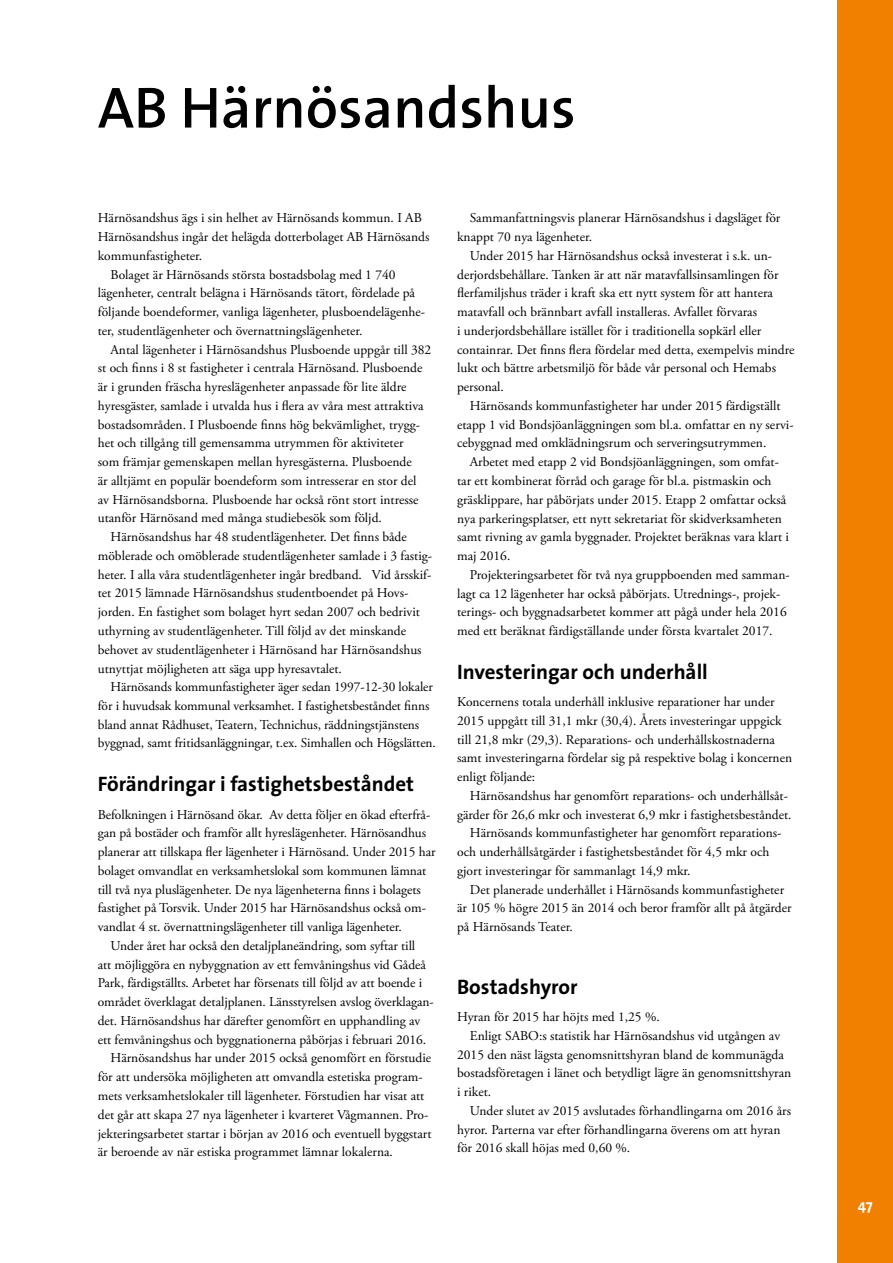
<style>
.page{position:relative;width:893px;height:1263px;background:#fff}
.page>*{position:absolute;margin:0;border:0;box-sizing:border-box;transform-origin:0 0}
.t1{font:600 58.5px "The Sans";color:#000}
.t2{font:700 21px "The Sans";color:#000}
.t3{font:700 15px "The Sans";color:#fff}
.t4{font:13.5px/18.8px "Adobe Garamond Pro";color:#000}
</style>
<div class="page">
<div style="left:838px;top:0;width:55px;height:1263px;background:#f18000"></div>
<h1 class="t1" style="left:98px;top:59px;width:479px">AB Härnösandshus</h1>
<p class="t4" style="left:98px;top:209px;width:326px">Härnösandshus ägs i sin helhet av Härnösands kommun. I AB</p>
<p class="t4" style="left:98px;top:228px;width:333px">Härnösandshus ingår det helägda dotterbolaget AB Härnösands</p>
<p class="t4" style="left:98px;top:247px;width:106px">kommunfastigheter.</p>
<p class="t4" style="left:111px;top:265px;width:287px">Bolaget är Härnösands största bostadsbolag med 1 740</p>
<p class="t4" style="left:98px;top:284px;width:319px">lägenheter, centralt belägna i Härnösands tätort, fördelade på</p>
<p class="t4" style="left:98px;top:303px;width:329px">följande boendeformer, vanliga lägenheter, plusboendelägenhe-</p>
<p class="t4" style="left:98px;top:322px;width:266px">ter, studentlägenheter och övernattningslägenheter.</p>
<p class="t4" style="left:111px;top:340px;width:322px">Antal lägenheter i Härnösandshus Plusboende uppgår till 382</p>
<p class="t4" style="left:98px;top:359px;width:326px">st och finns i 8 st fastigheter i centrala Härnösand. Plusboende</p>
<p class="t4" style="left:98px;top:378px;width:310px">är i grunden fräscha hyreslägenheter anpassade för lite äldre</p>
<p class="t4" style="left:98px;top:397px;width:327px">hyresgäster, samlade i utvalda hus i flera av våra mest attraktiva</p>
<p class="t4" style="left:98px;top:415px;width:324px">bostadsområden. I Plusboende finns hög bekvämlighet, trygg-</p>
<p class="t4" style="left:98px;top:434px;width:307px">het och tillgång till gemensamma utrymmen för aktiviteter</p>
<p class="t4" style="left:98px;top:453px;width:315px">som främjar gemenskapen mellan hyresgästerna. Plusboende</p>
<p class="t4" style="left:98px;top:472px;width:320px">är alltjämt en populär boendeform som intresserar en stor del</p>
<p class="t4" style="left:98px;top:490px;width:322px">av Härnösandsborna. Plusboende har också rönt stort intresse</p>
<p class="t4" style="left:98px;top:509px;width:286px">utanför Härnösand med många studiebesök som följd.</p>
<p class="t4" style="left:111px;top:528px;width:298px">Härnösandshus har 48 studentlägenheter. Det finns både</p>
<p class="t4" style="left:98px;top:547px;width:336px">möblerade och omöblerade studentlägenheter samlade i 3 fastig-</p>
<p class="t4" style="left:98px;top:565px;width:335px">heter. I alla våra studentlägenheter ingår bredband. Vid årsskif-</p>
<p class="t4" style="left:98px;top:584px;width:312px">tet 2015 lämnade Härnösandshus studentboendet på Hovs-</p>
<p class="t4" style="left:98px;top:603px;width:324px">jorden. En fastighet som bolaget hyrt sedan 2007 och bedrivit</p>
<p class="t4" style="left:98px;top:622px;width:310px">uthyrning av studentlägenheter. Till följd av det minskande</p>
<p class="t4" style="left:98px;top:640px;width:325px">behovet av studentlägenheter i Härnösand har Härnösandshus</p>
<p class="t4" style="left:98px;top:659px;width:246px">utnyttjat möjligheten att säga upp hyresavtalet.</p>
<p class="t4" style="left:111px;top:678px;width:324px">Härnösands kommunfastigheter äger sedan 1997-12-30 lokaler</p>
<p class="t4" style="left:98px;top:697px;width:333px">för i huvudsak kommunal verksamhet. I fastighetsbeståndet finns</p>
<p class="t4" style="left:98px;top:715px;width:323px">bland annat Rådhuset, Teatern, Technichus, räddningstjänstens</p>
<p class="t4" style="left:98px;top:734px;width:340px">byggnad, samt fritidsanläggningar, t.ex. Simhallen och Högslätten.</p>
<h2 class="t2" style="left:98px;top:767px;width:318px">Förändringar i fastighetsbeståndet</h2>
<p class="t4" style="left:98px;top:805px;width:334px">Befolkningen i Härnösand ökar. Av detta följer en ökad efterfrå-</p>
<p class="t4" style="left:98px;top:824px;width:330px">gan på bostäder och framför allt hyreslägenheter. Härnösandhus</p>
<p class="t4" style="left:98px;top:843px;width:339px">planerar att tillskapa fler lägenheter i Härnösand. Under 2015 har</p>
<p class="t4" style="left:98px;top:862px;width:330px">bolaget omvandlat en verksamhetslokal som kommunen lämnat</p>
<p class="t4" style="left:98px;top:880px;width:325px">till två nya pluslägenheter. De nya lägenheterna finns i bolagets</p>
<p class="t4" style="left:98px;top:899px;width:330px">fastighet på Torsvik. Under 2015 har Härnösandshus också om-</p>
<p class="t4" style="left:98px;top:918px;width:306px">vandlat 4 st. övernattningslägenheter till vanliga lägenheter.</p>
<p class="t4" style="left:111px;top:937px;width:306px">Under året har också den detaljplaneändring, som syftar till</p>
<p class="t4" style="left:98px;top:955px;width:330px">att möjliggöra en nybyggnation av ett femvåningshus vid Gådeå</p>
<p class="t4" style="left:98px;top:974px;width:326px">Park, färdigställts. Arbetet har försenats till följd av att boende i</p>
<p class="t4" style="left:98px;top:993px;width:338px">området överklagat detaljplanen. Länsstyrelsen avslog överklagan-</p>
<p class="t4" style="left:98px;top:1012px;width:324px">det. Härnösandshus har därefter genomfört en upphandling av</p>
<p class="t4" style="left:98px;top:1030px;width:330px">ett femvåningshus och byggnationerna påbörjas i februari 2016.</p>
<p class="t4" style="left:111px;top:1049px;width:322px">Härnösandshus har under 2015 också genomfört en förstudie</p>
<p class="t4" style="left:98px;top:1068px;width:326px">för att undersöka möjligheten att omvandla estetiska program-</p>
<p class="t4" style="left:98px;top:1087px;width:328px">mets verksamhetslokaler till lägenheter. Förstudien har visat att</p>
<p class="t4" style="left:98px;top:1105px;width:332px">det går att skapa 27 nya lägenheter i kvarteret Vågmannen. Pro-</p>
<p class="t4" style="left:98px;top:1124px;width:335px">jekteringsarbetet startar i början av 2016 och eventuell byggstart</p>
<p class="t4" style="left:98px;top:1143px;width:297px">är beroende av när estiska programmet lämnar lokalerna.</p>
<p class="t4" style="left:457px;top:209px;width:325px;text-indent:13px">Sammanfattningsvis planerar Härnösandshus i dagsläget för knappt 70 nya lägenheter.</p>
<p class="t4" style="left:457px;top:247px;width:339px;text-indent:13px">Under 2015 har Härnösandshus också investerat i s.k. un&shy;derjordsbehållare. Tanken är att när matavfallsinsamlingen för flerfamiljshus träder i kraft ska ett nytt system för att hantera matavfall och brännbart avfall installeras. Avfallet förvaras<br>i underjordsbehållare istället för i traditionella sopkärl eller containrar. Det finns flera fördelar med detta, exempelvis mindre lukt och bättre arbetsmiljö för både vår personal och Hemabs personal.</p>
<p class="t4" style="left:457px;top:397px;width:338px;text-indent:13px">Härnösands kommunfastigheter har under 2015 färdigställt etapp 1 vid Bondsjöanläggningen som bl.a. omfattar en ny servi&shy;cebyggnad med omklädningsrum och serveringsutrymmen.</p>
<p class="t4" style="left:457px;top:453px;width:333px;text-indent:13px">Arbetet med etapp 2 vid Bondsjöanläggningen, som omfat&shy;tar ett kombinerat förråd och garage för bl.a. pistmaskin och gräsklippare, har påbörjats under 2015. Etapp 2 omfattar också nya parkeringsplatser, ett nytt sekretariat för skidverksamheten samt rivning av gamla byggnader. Projektet beräknas vara klart i maj 2016.</p>
<p class="t4" style="left:457px;top:566px;width:334px;text-indent:13px">Projekteringsarbetet för två nya gruppboenden med samman&shy;lagt ca 12 lägenheter har också påbörjats. Utrednings-, projek&shy;terings- och byggnadsarbetet kommer att pågå under hela 2016 med ett beräknat färdigställande under första kvartalet 2017.</p>
<h2 class="t2" style="left:457px;top:654px;width:252px">Investeringar och underhåll</h2>
<p class="t4" style="left:457px;top:693px;width:336px">Koncernens totala underhåll inklusive reparationer har under 2015 uppgått till 31,1 mkr (30,4). Årets investeringar uppgick till 21,8 mkr (29,3). Reparations- och underhållskostnaderna samt investeringarna fördelar sig på respektive bolag i koncernen enligt följande:</p>
<p class="t4" style="left:470px;top:787px;width:320px">Härnösandshus har genomfört reparations- och underhållsåt-</p>
<p class="t4" style="left:457px;top:805px;width:336px">gärder för 26,6 mkr och investerat 6,9 mkr i fastighetsbeståndet.</p>
<p class="t4" style="left:470px;top:824px;width:313px">Härnösands kommunfastigheter har genomfört reparations-</p>
<p class="t4" style="left:457px;top:843px;width:314px">och underhållsåtgärder i fastighetsbeståndet för 4,5 mkr och</p>
<p class="t4" style="left:457px;top:862px;width:235px">gjort investeringar för sammanlagt 14,9 mkr.</p>
<p class="t4" style="left:470px;top:880px;width:316px">Det planerade underhållet i Härnösands kommunfastigheter</p>
<p class="t4" style="left:457px;top:899px;width:336px">är 105 % högre 2015 än 2014 och beror framför allt på åtgärder</p>
<p class="t4" style="left:457px;top:918px;width:117px">på Härnösands Teater.</p>
<h2 class="t2" style="left:457px;top:969px;width:122px">Bostadshyror</h2>
<p class="t4" style="left:457px;top:1008px;width:204px">Hyran för 2015 har höjts med 1,25 %.</p>
<p class="t4" style="left:470px;top:1027px;width:312px">Enligt SABO:s statistik har Härnösandshus vid utgången av</p>
<p class="t4" style="left:457px;top:1045px;width:328px">2015 den näst lägsta genomsnittshyran bland de kommunägda</p>
<p class="t4" style="left:457px;top:1064px;width:336px">bostadsföretagen i länet och betydligt lägre än genomsnittshyran</p>
<p class="t4" style="left:457px;top:1083px;width:36px">i riket.</p>
<p class="t4" style="left:470px;top:1102px;width:323px">Under slutet av 2015 avslutades förhandlingarna om 2016 års</p>
<p class="t4" style="left:457px;top:1120px;width:325px">hyror. Parterna var efter förhandlingarna överens om att hyran</p>
<p class="t4" style="left:457px;top:1139px;width:175px">för 2016 skall höjas med 0,60 %.</p>
<p class="t3" style="left:858px;top:1192px;width:16px">47</p>
</div>
